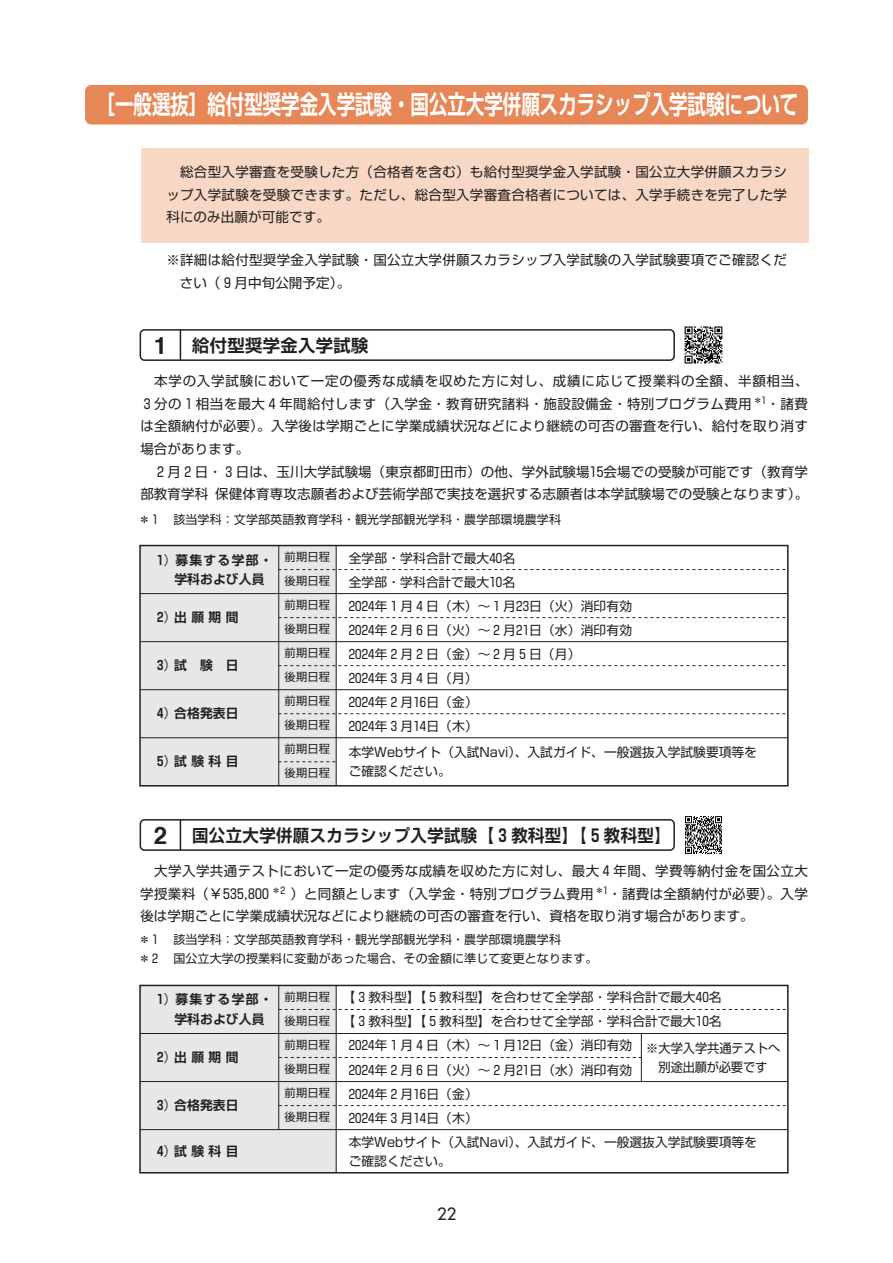
<style>
.page{position:relative;width:893px;height:1263px;background:#fff}
.page>*{position:absolute;margin:0;border:0;box-sizing:border-box;transform-origin:0 0}
.t1{font:700 25.65px "Shin Go Pr 5 De";color:#fff;scale:.72 1}
.t2{font:700 17.25px "Shin Go Pr 5 De";letter-spacing:.025em;color:#231f20;scale:.95 1}
.t3{font:700 17.25px "Shin Go Pr 5 De";letter-spacing:.025em;color:#231f20}
.t4{font:16.5px "Futura";color:#231f20}
.t5{font:13.5px/22.5px "Shin Go Pr 5";letter-spacing:.01em;color:#231f20;text-align:justify}
.t6{font:12.75px/24px "Shin Go Pr 5";color:#231f20}
.t7{font:700 12.75px "Shin Go Pr 5 De";letter-spacing:.1em;color:#231f20}
.t8{font:700 12.75px/19.2px "Shin Go Pr 5 De";letter-spacing:.01em;color:#231f20}
.t9{font:12px/19.5px "Shin Go Pr 5";letter-spacing:.01em;color:#231f20}
.t10{font:11.25px/24px "Shin Go Pr 5";letter-spacing:.01em;color:#231f20;text-align:justify}
.s1{font-family:"Helvetica";font-size:24px}
</style>
<div class="page">
<div style="left:85px;top:85px;width:723px;height:40px;background:#e78758;border-radius:6px"></div>
<div style="left:141px;top:148px;width:668px;height:95px;background:#f8d8c4"></div>
<div style="left:140px;top:329px;width:535px;height:32px;border:2px solid #231f20;border-radius:4px"></div>
<hr style="left:180px;top:330px;width:1px;height:30px;background:#231f20">
<div style="left:140px;top:545px;width:196px;height:241px;background:#e6e7e9"></div>
<hr style="left:140px;top:593px;width:648px;height:1px;background:#231f20">
<svg style="left:279px;top:569px;width:507px;height:1px"></svg>
<svg style="left:279px;top:617px;width:507px;height:1px"></svg>
<svg style="left:279px;top:665px;width:507px;height:1px"></svg>
<svg style="left:279px;top:713px;width:507px;height:1px"></svg>
<hr style="left:140px;top:641px;width:648px;height:1px;background:#231f20">
<hr style="left:140px;top:689px;width:648px;height:1px;background:#231f20">
<hr style="left:140px;top:737px;width:648px;height:1px;background:#231f20">
<svg style="left:279px;top:761px;width:57px;height:1px"></svg>
<div style="left:139px;top:545px;width:650px;height:241px;border:2px solid #231f20"></div>
<hr style="left:278px;top:546px;width:1px;height:240px;background:#231f20">
<hr style="left:336px;top:546px;width:1px;height:240px;background:#231f20">
<div style="left:140px;top:819px;width:535px;height:32px;border:2px solid #231f20;border-radius:4px"></div>
<hr style="left:180px;top:820px;width:1px;height:30px;background:#231f20">
<div style="left:140px;top:985px;width:196px;height:188px;background:#e6e7e9"></div>
<hr style="left:140px;top:1033px;width:648px;height:1px;background:#231f20">
<svg style="left:279px;top:1009px;width:507px;height:1px"></svg>
<svg style="left:279px;top:1057px;width:362px;height:1px"></svg>
<svg style="left:279px;top:1105px;width:507px;height:1px"></svg>
<hr style="left:140px;top:1081px;width:648px;height:1px;background:#231f20">
<hr style="left:140px;top:1129px;width:648px;height:1px;background:#231f20">
<div style="left:139px;top:985px;width:650px;height:188px;border:2px solid #231f20"></div>
<hr style="left:278px;top:986px;width:1px;height:144px;background:#231f20">
<hr style="left:641px;top:1033px;width:1px;height:48px;background:#231f20">
<hr style="left:336px;top:986px;width:1px;height:187px;background:#231f20">
<img style="left:684px;top:326px;width:39px;height:38px">
<img style="left:685px;top:816px;width:37px;height:38px">
<h1 class="t1" style="left:97px;top:83px;width:976px">［一般選抜］給付型奨学金入学試験・国公立大学併願スカラシップ入学試験について</h1>
<p class="t5" style="left:166px;top:160px;width:622px">　総合型入学審査を受験した方（合格者を含む）も給付型奨学金入学試験・国公立大学併願スカラシップ入学試験を受験できます。ただし、総合型入学審査合格者については、入学手続きを完了した学科にのみ出願が可能です。</p>
<p class="t5" style="left:180px;top:248px;width:609px;text-indent:-14px">※詳細は給付型奨学金入学試験・国公立大学併願スカラシップ入学試験の入学試験要項でご確認ください（ 9 月中旬公開予定）。</p>
<p class="t3" style="left:154px;top:331px;width:216px"><span class="s1">1</span> 給付型奨学金入学試験</p>
<p class="t5" style="left:140px;top:369px;width:670px;text-indent:14px">本学の入学試験において一定の優秀な成績を収めた方に対し、成績に応じて授業料の全額、半額相当、3 分の 1 相当を最大 4 年間給付します（入学金・教育研究諸料・施設設備金・特別プログラム費用<sup>＊1</sup>・諸費は全額納付が必要）。入学後は学期ごとに学業成績状況などにより継続の可否の審査を行い、給付を取り消す場合があります。</p>
<p class="t5" style="left:140px;top:459px;width:669px;text-align:right">2月2日・3日は、玉川大学試験場（東京都町田市）の他、学外試験場15会場での受験が可能です（教育学部教育学科保健体育専攻志願者および芸術学部で実技を選択する志願者は本学試験場での受験となります）。</p>
<p class="t9" style="left:139px;top:508px;width:424px">＊1 該当学科：文学部英語教育学科・観光学部観光学科・農学部環境農学科</p>
<p class="t8" style="left:174px;top:549px;width:100px;text-indent:-17px">1 募集する学部・学科および人員</p>
<p class="t7" style="left:157px;top:607px;width:83px">2出願期間</p>
<p class="t7" style="left:157px;top:655px;width:83px">3 試　験　日</p>
<p class="t7" style="left:157px;top:703px;width:83px">4 合格発表日</p>
<p class="t7" style="left:157px;top:751px;width:83px">5試験科目</p>
<p class="t10" style="left:285px;top:544px;width:47px">前期日程後期日程前期日程後期日程前期日程後期日程前期日程後期日程前期日程後期日程</p>
<p class="t6" style="left:349px;top:544px;width:285px">全学部・学科合計で最大40名<br>全学部・学科合計で最大10名<br>2024年 1 月 4 日（木）～ 1 月23日（火）消印有効<br>2024年 2 月 6 日（火）～ 2 月21日（水）消印有効<br>2024年 2 月 2 日（金）～ 2 月 5 日（月）<br>2024年 3 月 4 日（月）<br>2024年 2 月16日（金）<br>2024年 3 月14日（木）</p>
<p class="t6" style="left:349px;top:741px;width:410px;line-height:19.2px">本学Webサイト（入試Navi）、入試ガイド、一般選抜入学試験要項等をご確認ください。</p>
<p class="t2" style="left:154px;top:821px;width:546px"><span class="s1">2</span> 国公立大学併願スカラシップ入学試験【3教科型】【5教科型】</p>
<p class="t5" style="left:140px;top:859px;width:669px">　大学入学共通テストにおいて一定の優秀な成績を収めた方に対し、最大 4 年間、学費等納付金を国公立大学授業料（￥535,800 <sup>＊2</sup> ）と同額とします（入学金・特別プログラム費用<sup>＊1</sup>・諸費は全額納付が必要）。入学後は学期ごとに学業成績状況などにより継続の可否の審査を行い、資格を取り消す場合があります。</p>
<p class="t9" style="left:139px;top:928px;width:460px">＊1 該当学科：文学部英語教育学科・観光学部観光学科・農学部環境農学科<br>＊2　国公立大学の授業料に変動があった場合、その金額に準じて変更となります。</p>
<p class="t8" style="left:174px;top:989px;width:100px;text-indent:-17px">1 募集する学部・学科および人員</p>
<p class="t7" style="left:157px;top:1047px;width:83px">2出願期間</p>
<p class="t7" style="left:157px;top:1095px;width:83px">3 合格発表日</p>
<p class="t7" style="left:157px;top:1140px;width:83px">4試験科目</p>
<p class="t10" style="left:285px;top:984px;width:47px">前期日程後期日程前期日程後期日程前期日程後期日程</p>
<p class="t6" style="left:342px;top:984px;width:381px">【3教科型】【5教科型】を合わせて全学部・学科合計で最大40名</p>
<p class="t6" style="left:342px;top:1008px;width:381px">【3教科型】【5教科型】を合わせて全学部・学科合計で最大10名</p>
<p class="t6" style="left:349px;top:1032px;width:285px">2024年 1 月 4 日（木）～ 1 月12日（金）消印有効</p>
<p class="t6" style="left:349px;top:1056px;width:285px">2024年 2 月 6 日（火）～ 2 月21日（水）消印有効</p>
<p class="t6" style="left:349px;top:1080px;width:131px">2024年 2 月16日（金）</p>
<p class="t6" style="left:349px;top:1104px;width:131px">2024年 3 月14日（木）</p>
<p class="t6" style="left:349px;top:1128px;width:410px">本学Webサイト（入試Navi）、入試ガイド、一般選抜入学試験要項等を</p>
<p class="t6" style="left:349px;top:1148px;width:103px">ご確認ください。</p>
<p class="t6" style="left:646px;top:1037px;width:136px;line-height:19.2px;text-align:center">※大学入学共通テストへ別途出願が必要です</p>
<p class="t4" style="left:437px;top:1204px;width:21px">22</p>
</div>
